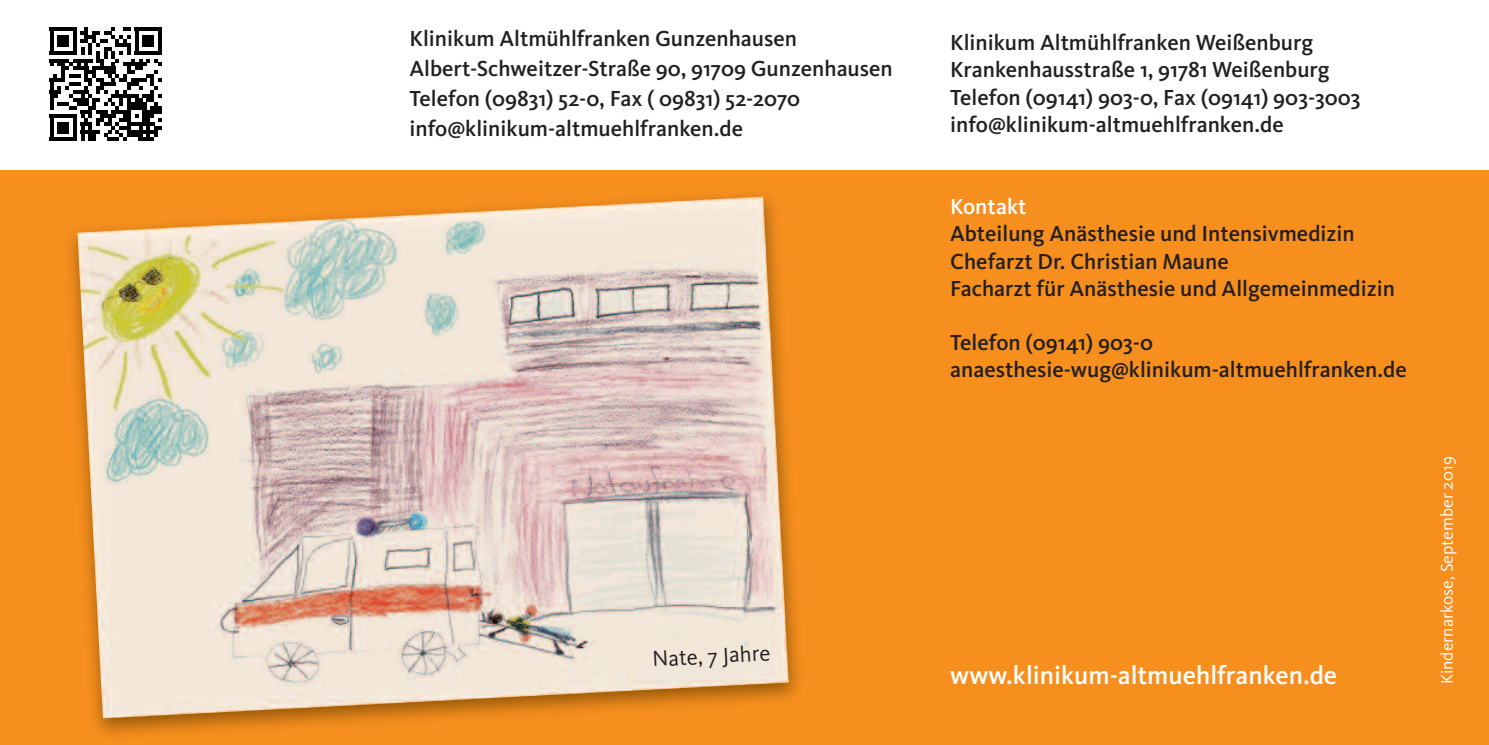
<style>
.page{position:relative;width:1489px;height:745px;background:#fff}
.page>*{position:absolute;margin:0;border:0;box-sizing:border-box;transform-origin:0 0}
.t1{font:500 26.25px "Kievit Pro";color:#fff}
.t2{font:500 22.5px/27px "Kievit Pro";color:#231f20}
.t3{font:22.5px "Kievit Pro";color:#231f20}
.t4{font:500 22.5px "Kievit Pro";color:#fff}
.t5{font:17.5px "Kievit Pro";color:#fff}
</style>
<div class="page">
<div style="left:0;top:170px;width:1488px;height:574px;background:#f68f1e"></div>
<svg style="left:50px;top:27px;width:112px;height:114px"></svg>
<hr style="left:135px;top:27px;width:27px;height:4px;background:#000001">
<img style="left:70px;top:195px;width:729px;height:540px">
<img style="left:77px;top:196px;width:711px;height:522px">
<p class="t2" style="left:409px;top:25px;width:485px;line-height:30px">Klinikum Altmühlfranken Gunzenhausen Albert-Schweitzer-Straße 90, 91709 Gunzenhausen Telefon (09831) 52-0, Fax ( 09831) 52-2070 info@klinikum-altmuehlfranken.de</p>
<p class="t3" style="left:652px;top:649px;width:119px;rotate:-3deg">Nate, 7 Jahre</p>
<p class="t2" style="left:950px;top:31px;width:412px">Klinikum Altmühlfranken Weißenburg Krankenhausstraße 1, 91781 Weißenburg Telefon (09141) 903-0, Fax (09141) 903-3003 info@klinikum-altmuehlfranken.de</p>
<p class="t4" style="left:950px;top:198px;width:78px">Kontakt</p>
<p class="t2" style="left:950px;top:222px;width:446px">Abteilung Anästhesie und Intensivmedizin<br>Chefarzt Dr. Christian Maune<br>Facharzt für Anästhesie und Allgemeinmedizin</p>
<p class="t2" style="left:950px;top:330px;width:458px">Telefon (09141) 903-0 anaesthesie-wug@klinikum-altmuehlfranken.de</p>
<p class="t1" style="left:950px;top:664px;width:388px">www.klinikum-altmuehlfranken.de</p>
<p class="t5" style="left:1439px;top:683px;width:229px;rotate:-90deg">Kindernarkose, September 2019</p>
</div>
